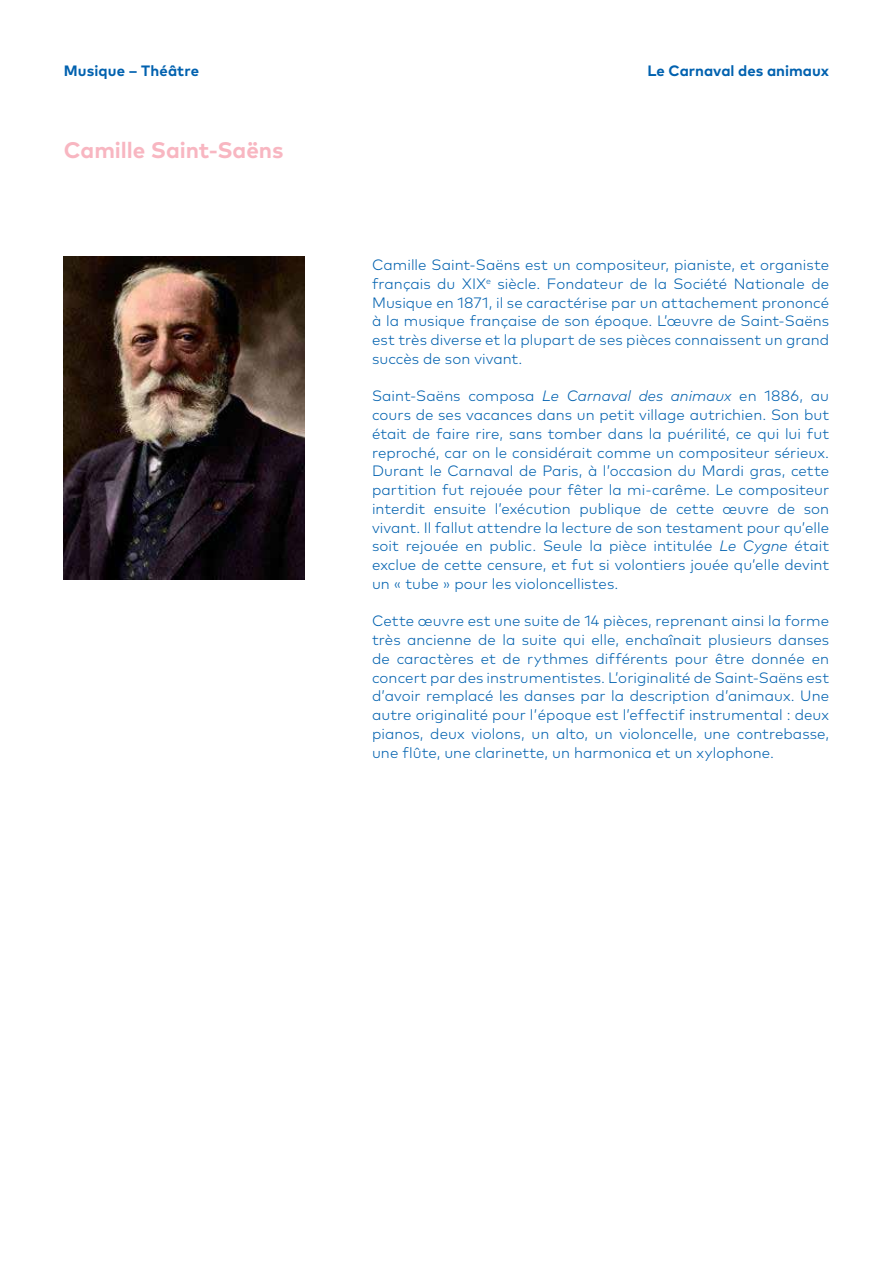
<style>
.page{position:relative;width:893px;height:1263px;background:#fff}
.page>*{position:absolute;margin:0;border:0;box-sizing:border-box;transform-origin:0 0}
.t1{font:700 22.5px "Mark Pro";color:#f8b6c1}
.t2{font:300 15px/18.8px "Mark Pro";letter-spacing:.005em;color:#0061af;text-align:justify}
.t3{font:700 15px "Mark Pro";color:#0061af}
.s1{font-style:italic}
</style>
<div class="page">
<img style="left:64px;top:257px;width:241px;height:322px">
<p class="t3" style="left:64px;top:59px;width:137px">Musique – Théâtre</p>
<p class="t3" style="left:647px;top:59px;width:183px">Le Carnaval des animaux</p>
<h1 class="t1" style="left:64px;top:132px;width:221px">Camille Saint-Saëns</h1>
<p class="t2" style="left:372px;top:254px;width:459px">Camille Saint-Saëns est un compositeur, pianiste, et organiste français du XIX<sup>e</sup> siècle. Fondateur de la Société Nationale de Musique en 1871, il se caractérise par un attachement prononcé à la musique française de son époque. L’œuvre de Saint-Saëns est très diverse et la plupart de ses pièces connaissent un grand succès de son vivant.</p>
<p class="t2" style="left:372px;top:385px;width:459px">Saint-Saëns composa <span class="s1">Le Carnaval des animaux</span> en 1886, au cours de ses vacances dans un petit village autrichien. Son but était de faire rire, sans tomber dans la puérilité, ce qui lui fut reproché, car on le considérait comme un compositeur sérieux.<br>Durant le Carnaval de Paris, à l’occasion du Mardi gras, cette partition fut rejouée pour fêter la mi-carême. Le compositeur interdit ensuite l’exécution publique de cette œuvre de son vivant. Il fallut attendre la lecture de son testament pour qu’elle soit rejouée en public. Seule la pièce intitulée <span class="s1">Le Cygne</span> était exclue de cette censure, et fut si volontiers jouée qu’elle devint un « tube » pour les violoncellistes.</p>
<p class="t2" style="left:372px;top:610px;width:459px">Cette œuvre est une suite de 14 pièces, reprenant ainsi la forme très ancienne de la suite qui elle, enchaînait plusieurs danses de caractères et de rythmes différents pour être donnée en concert par des instrumentistes. L’originalité de Saint-Saëns est d’avoir remplacé les danses par la description d’animaux. Une autre originalité pour l’époque est l’effectif instrumental : deux pianos, deux violons, un alto, un violoncelle, une contrebasse, une flûte, une clarinette, un harmonica et un xylophone.</p>
</div>
